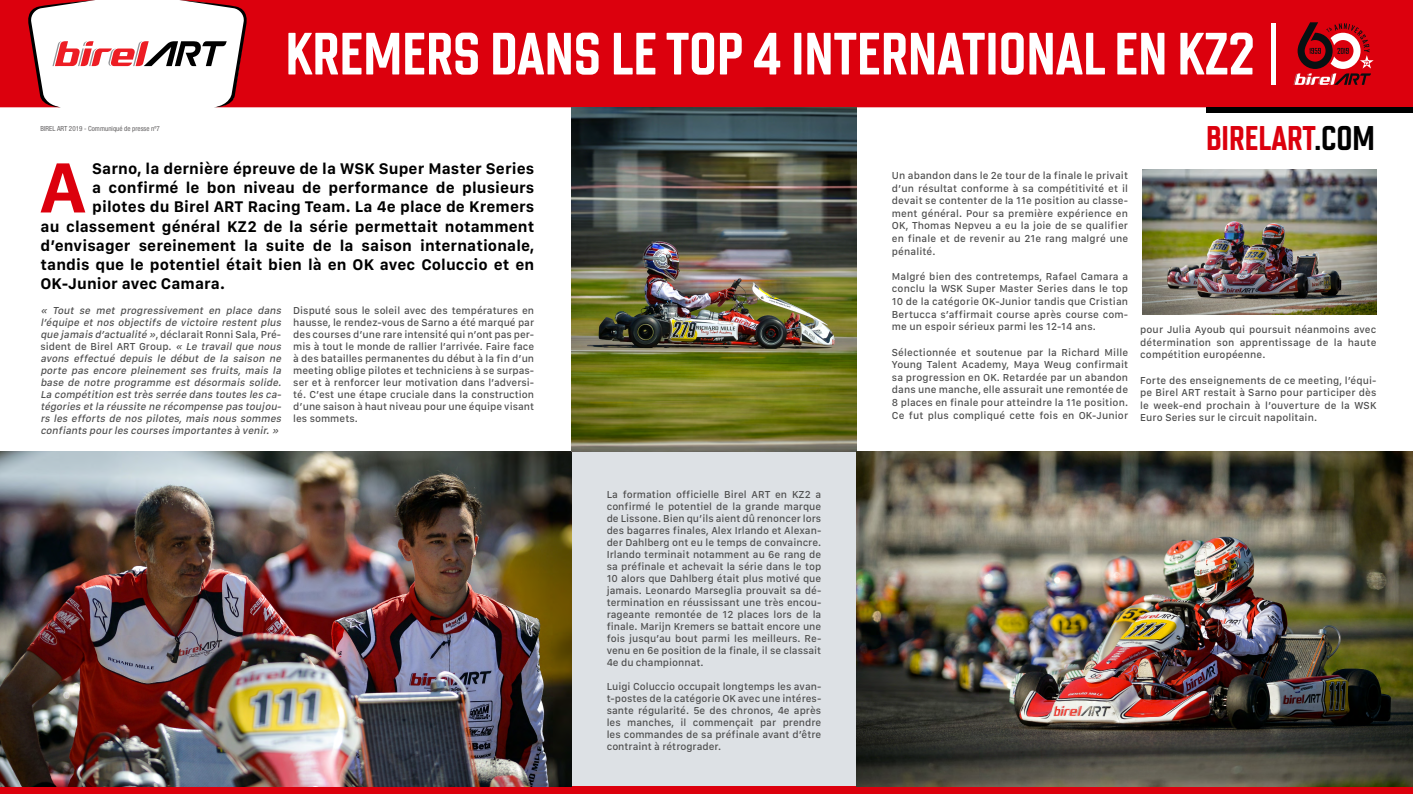
<style>
.page{position:relative;width:1413px;height:794px;background:#fff}
.page>*{position:absolute;margin:0;border:0;box-sizing:border-box;transform-origin:0 0}
.t1{font:700 73.6px "San Francisco Text";color:#dc000d}
.t2{font:700 59.5px "Chromoxome Pro";color:#fff}
.t3{font:700 34.2px "Chromoxome Pro";color:#dc000d}
.t4{font:700 16px "San Francisco Text";letter-spacing:.005em;color:#000}
.t5{font:500 10.5px/12px "San Francisco Text";letter-spacing:.01em;color:#4e4e4e;text-align:justify}
.t6{font:italic 500 10.5px/12px "San Francisco Text";color:#4e4e4e}
.t7{font:condensed 7px "Helvetica Neue LT Pro";color:#646263}
.s1{font-style:normal}
.s2{color:#000}
</style>
<div class="page">
<div style="left:571px;top:451px;width:286px;height:335px;background:#dde1e5"></div>
<div style="left:0;top:786px;width:1413px;height:8px;background:#dc000d"></div>
<div style="left:249px;top:0;width:1164px;height:107px;background:#dc000d"></div>
<svg style="left:0;top:0;width:249px;height:107px"></svg>
<img style="left:0;top:451px;width:571px;height:335px">
<img style="left:571px;top:107px;width:286px;height:344px">
<img style="left:857px;top:451px;width:556px;height:335px">
<div style="left:1206px;top:107px;width:207px;height:6px;background:#000"></div>
<hr style="left:1271px;top:23px;width:4px;height:61px;background:#fff">
<svg style="left:1293px;top:22px;width:80px;height:63px"></svg>
<img style="left:1142px;top:169px;width:234px;height:146px">
<h2 class="t2" style="left:285px;top:19px;width:970px">KREMERS DANS LE TOP 4 INTERNATIONAL EN KZ2</h2>
<p class="t7" style="left:41px;top:125px;width:121px">BIREL ART 2019 - Communiqué de presse nº7</p>
<h1 class="t1" style="left:39px;top:142px;width:49px">A</h1>
<h3 class="t4" style="left:92px;top:159px;width:444px">Sarno, la dernière épreuve de la WSK Super Master Series</h3>
<h3 class="t4" style="left:92px;top:178px;width:444px">a confirmé le bon niveau de performance de plusieurs</h3>
<h3 class="t4" style="left:92px;top:197px;width:443px">pilotes du Birel ART Racing Team. La 4e place de Kremers</h3>
<h3 class="t4" style="left:41px;top:216px;width:495px">au classement général KZ2 de la série permettait notamment</h3>
<h3 class="t4" style="left:41px;top:236px;width:495px">d’envisager sereinement la suite de la saison internationale,</h3>
<h3 class="t4" style="left:41px;top:255px;width:495px">tandis que le potentiel était bien là en OK avec Coluccio et en</h3>
<h3 class="t4" style="left:41px;top:274px;width:186px">OK-Junior avec Camara.</h3>
<p class="t6" style="left:40px;top:306px;width:245px">« Tout se met progressivement en place dans l’équipe et nos objectifs de victoire restent plus que jamais d’actualité»<span class="s1">, déclarait Ronni Sala, Pré&shy;sident de Birel ART Group.</span> «Le travail que nous avons effectué depuis le début de la saison ne porte pas encore pleinement ses fruits, mais la base de notre programme est désormais solide.<br>La compétition esttrès serrée dans toutes les ca&shy;tégories etla réussite ne récompense pas toujou&shy;rs les efforts de nos pilotes, mais nous sommes confiants pourles courses importantes à venir. »</p>
<p class="t5" style="left:293px;top:306px;width:242px">Disputé sous le soleil avec des températures en hausse, le rendez-vous de Sarno a été marqué par des courses d’une rare intensité qui n’ont pas per&shy;mis à tout le monde de rallier l’arrivée. Faire face à des batailles permanentes du début à la fin d’un meeting oblige pilotes et techniciens à se surpas&shy;ser et à renforcer leur motivation dans l’adversi&shy;té. C’est une étape cruciale dans la construction d’une saison à haut niveau pour une équipe visant les sommets.</p>
<p class="t5" style="left:607px;top:489px;width:216px">La formation officielle Birel ART en KZ2 a confirmé le potentiel de la grande marque de Lissone. Bien qu’ils aient dû renoncer lors des bagarres finales, Alex Irlando et Alexan&shy;der Dahlberg ont eu le temps de convaincre.<br>Irlando terminait notamment au 6e rang de sa préfinale et achevait la série dans le top 10 alors que Dahlberg était plus motivé que jamais. Leonardo Marseglia prouvait sa dé&shy;termination en réussissant une très encou&shy;rageante remontée de 12 places lors de la finale. Marijn Kremers se battait encore une fois jusqu’au bout parmi les meilleurs. Re&shy;venu en 6e position de la finale, il se classait 4e du championnat.</p>
<p class="t5" style="left:607px;top:681px;width:216px">Luigi Coluccio occupait longtemps les avan&shy;t-postes de la catégorie OK avec une intéres&shy;sante régularité. 5e des chronos, 4e après les manches, il commençait par prendre les commandes de sa préfinale avant d’être contraint à rétrograder.</p>
<p class="t5" style="left:892px;top:170px;width:238px;line-height:12.6px">Un abandon dans le 2e tour de la finale le privait d’un résultat conforme à sa compétitivité et il devait se contenter de la 11e position au classe&shy;ment général. Pour sa première expérience en OK, Thomas Nepveu a eu la joie de se qualifier en finale et de revenir au 21e rang malgré une pénalité.</p>
<p class="t5" style="left:892px;top:271px;width:238px;line-height:12.6px">Malgré bien des contretemps, Rafael Camara a conclu la WSK Super Master Series dans le top 10 de la catégorie OK-Junior tandis que Cristian Bertucca s’affirmait course après course com&shy;me un espoir sérieux parmi les 12-14 ans.</p>
<p class="t5" style="left:892px;top:346px;width:238px;line-height:12.6px">Sélectionnée et soutenue par la Richard Mille Young Talent Academy, Maya Weug confirmait sa progression en OK. Retardée par un abandon dans une manche, elle assurait une remontée de 8 places en finale pour atteindre la 11e position.<br>Ce fut plus compliqué cette fois en OK-Junior</p>
<h3 class="t3" style="left:1206px;top:118px;width:170px">BIRELART<span class="s2">.COM</span></h3>
<p class="t5" style="left:1140px;top:324px;width:238px;line-height:12.6px">pour Julia Ayoub qui poursuit néanmoins avec détermination son apprentissage de la haute compétition européenne.</p>
<p class="t5" style="left:1140px;top:374px;width:238px;line-height:12.6px">Forte des enseignements de ce meeting, l’équi&shy;pe Birel ART restait à Sarno pour participer dès le week-end prochain à l’ouverture de la WSK Euro Series sur le circuit napolitain.</p>
</div>
